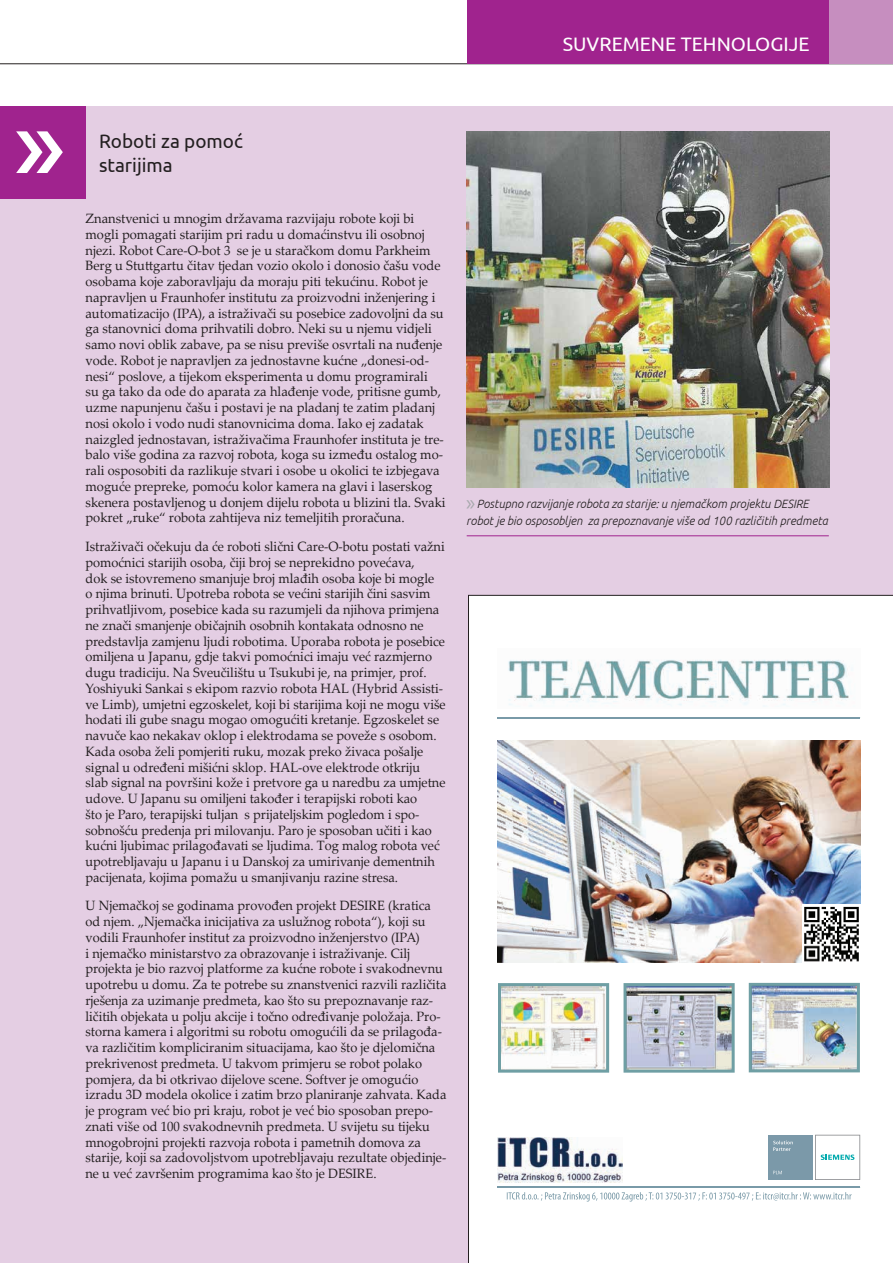
<style>
.page{position:relative;width:893px;height:1263px;background:#fff}
.page>*{position:absolute;margin:0;border:0;box-sizing:border-box;transform-origin:0 0}
.t1{font:19.5px/23.4px "Ubuntu";color:#231f20}
.t2{font:19.5px "Ubuntu";color:#fff}
.t3{font:13.5px/15.8px "Palatino Linotype";color:#231f20;scale:.95 1}
.t4{font:13.5px/15.8px "Palatino Linotype";color:#231f20;scale:.96 1}
.t5{font:italic 300 12px/16.5px "Ubuntu";color:#231f20}
.s1{font-family:"Myriad Pro";font-weight:400;font-style:normal;font-size:22.5px;color:#a8a9ad}
</style>
<div class="page">
<hr style="left:0;top:63px;width:893px;height:1px;background:#231f20">
<div style="left:829px;top:0;width:64px;height:64px;background:#c68ebf"></div>
<div style="left:468px;top:0;width:361px;height:64px;background:#a0238e"></div>
<div style="left:0;top:106px;width:893px;height:1157px;background:#e4cee3"></div>
<div style="left:0;top:106px;width:86px;height:92px;background:#a0238e"></div>
<img style="left:466px;top:132px;width:364px;height:356px">
<hr style="left:467px;top:535px;width:362px;height:1px;background:#a0238e">
<img style="left:468px;top:595px;width:425px;height:668px">
<h1 class="t2" style="left:563px;top:32px;width:248px">SUVREMENE TEHNOLOGIJE</h1>
<h1 class="t1" style="left:99px;top:129px;width:145px">Roboti za pomoć starijima</h1>
<p class="t4" style="left:86px;top:210px;width:377px">Znanstvenici u mnogim državama razvijaju robote koji bi mogli pomagati starijim pri radu u domaćinstvu ili osobnoj njezi. Robot Care-O-bot 3 se je u staračkom domu Parkheim Berg u Stuttgartu čitav tjedan vozio okolo i donosio čašu vode osobama koje zaboravljaju da moraju piti tekućinu. Robot je napravljen u Fraunhofer institutu za proizvodni inženjering i automatizacijo (IPA), a istraživači su posebice zadovoljni da su ga stanovnici doma prihvatili dobro. Neki su u njemu vidjeli samo novi oblik zabave, pa se nisu previše osvrtali na nuđenje vode. Robot je napravljen za jednostavne kućne „donesi-od&shy;nesi“ poslove, a tijekom eksperimenta u domu programirali<br>su ga tako da ode do aparata za hlađenje vode, pritisne gumb, uzme napunjenu čašu i postavi je na pladanj te zatim pladanj nosi okolo i vodo nudi stanovnicima doma. Iako ej zadatak naizgled jednostavan, istraživačima Fraunhofer instituta je tre&shy;balo više godina za razvoj robota, koga su između ostalog mo&shy;rali osposobiti da razlikuje stvari i osobe u okolici te izbjegava moguće prepreke, pomoću kolor kamera na glavi i laserskog skenera postavljenog u donjem dijelu robota u blizini tla. Svaki pokret „ruke“ robota zahtijeva niz temeljitih proračuna.</p>
<p class="t3" style="left:86px;top:538px;width:381px">Istraživači očekuju da će roboti slični Care-O-botu postati važni pomoćnici starijih osoba, čiji broj se neprekidno povećava,<br>dok se istovremeno smanjuje broj mlađih osoba koje bi mogle<br>o njima brinuti. Upotreba robota se većini starijih čini sasvim prihvatljivom, posebice kada su razumjeli da njihova primjena ne znači smanjenje običajnih osobnih kontakata odnosno ne predstavlja zamjenu ljudi robotima. Uporaba robota je posebice omiljena u Japanu, gdje takvi pomoćnici imaju već razmjerno dugu tradiciju. Na Sveučilištu u Tsukubi je, na primjer, prof.<br>Yoshiyuki Sankai s ekipom razvio robota HAL (Hybrid Assisti&shy;ve Limb), umjetni egzoskelet, koji bi starijima koji ne mogu više hodati ili gube snagu mogao omogućiti kretanje. Egzoskelet se navuče kao nekakav oklop i elektrodama se poveže s osobom.<br>Kada osoba želi pomjeriti ruku, mozak preko živaca pošalje signal u određeni mišićni sklop. HAL-ove elektrode otkriju slab signal na površini kože i pretvore ga u naredbu za umjetne udove. U Japanu su omiljeni također i terapijski roboti kao<br>što je Paro, terapijski tuljan s prijateljskim pogledom i spo&shy;sobnošću predenja pri milovanju. Paro je sposoban učiti i kao kućni ljubimac prilagođavati se ljudima. Tog malog robota već upotrebljavaju u Japanu i u Danskoj za umirivanje dementnih pacijenata, kojima pomažu u smanjivanju razine stresa.</p>
<p class="t3" style="left:85px;top:897px;width:381px">U Njemačkoj se godinama provođen projekt DESIRE (kratica od njem. „Njemačka inicijativa za uslužnog robota“), koji su vodili Fraunhofer institut za proizvodno inženjerstvo (IPA)<br>i njemačko ministarstvo za obrazovanje i istraživanje. Cilj projekta je bio razvoj platforme za kućne robote i svakodnevnu upotrebu u domu. Za te potrebe su znanstvenici razvili različita rješenja za uzimanje predmeta, kao što su prepoznavanje raz&shy;ličitih objekata u polju akcije i točno određivanje položaja. Pro&shy;storna kamera i algoritmi su robotu omogućili da se prilagođa&shy;va različitim kompliciranim situacijama, kao što je djelomična prekrivenost predmeta. U takvom primjeru se robot polako pomjera, da bi otkrivao dijelove scene. Softver je omogućio izradu 3D modela okolice i zatim brzo planiranje zahvata. Kada je program već bio pri kraju, robot je već bio sposoban prepo&shy;znati više od 100 svakodnevnih predmeta. U svijetu su tijeku mnogobrojni projekti razvoja robota i pametnih domova za starije, koji sa zadovoljstvom upotrebljavaju rezultate objedinje&shy;ne u već završenim programima kao što je DESIRE.</p>
<p class="t5" style="left:466px;top:495px;width:363px"><span class="s1">»</span>Postupno razvijanje robota za starije: u njemačkom projektu DESIRE robot je bio osposobljen za prepoznavanje više od 100 različitih predmeta</p>
</div>
